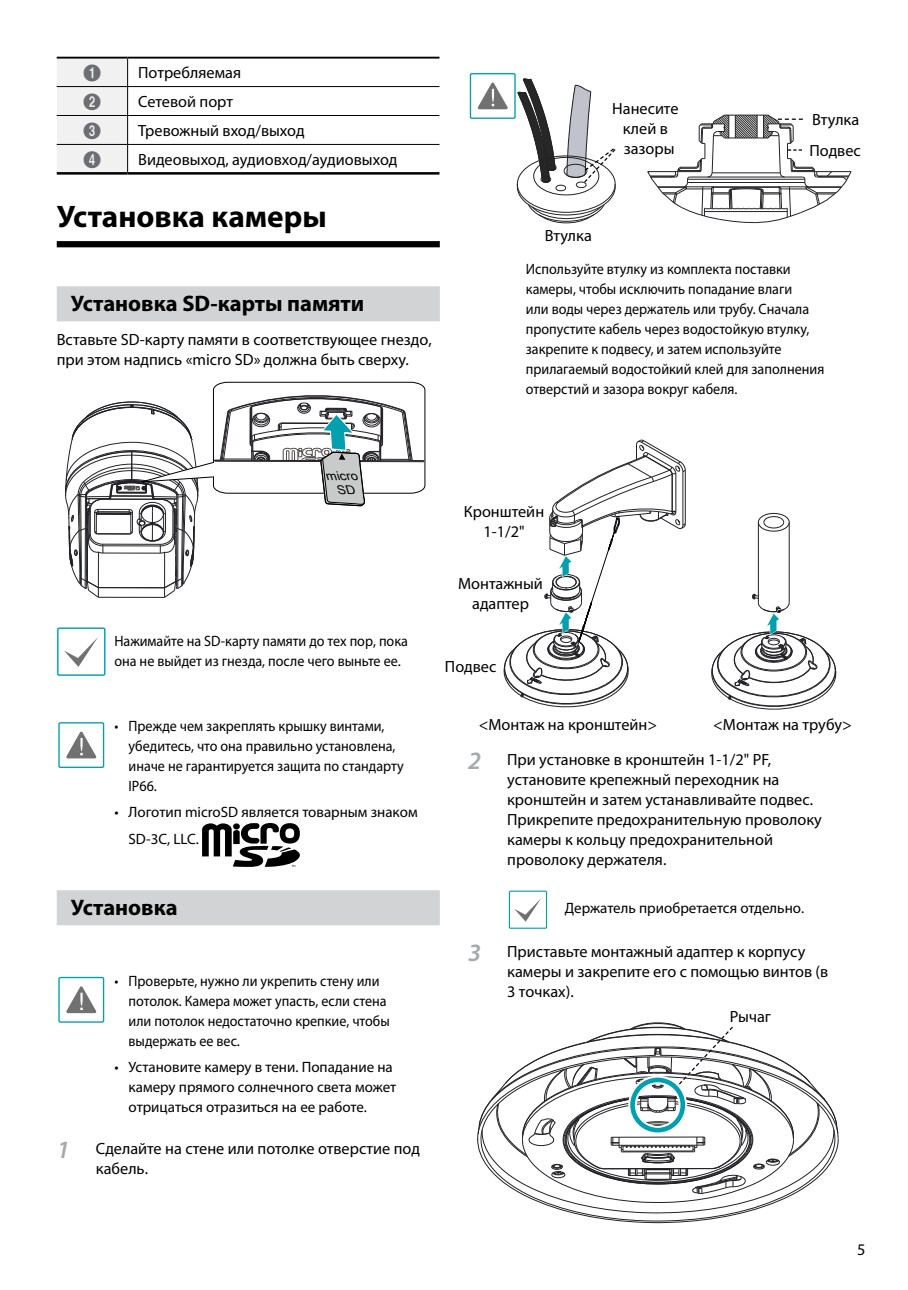
<style>
.page{position:relative;width:908px;height:1290px;background:#fff}
.page>*{position:absolute;margin:0;border:0;box-sizing:border-box;transform-origin:0 0}
.t1{font:700 31.25px "Myriad Pro";color:#000}
.t2{font:700 22.5px "Myriad Pro";color:#000}
.t3{font:17.5px "Numberblackfilled";color:#6d6e71}
.t4{font:16.25px/20px "Myriad Pro";color:#000}
.t5{font:15px/20px "Myriad Pro";color:#000;scale:.94 1}
.t6{font:15px/20px "Myriad Pro";color:#000}
.t7{font:italic 12px/14.5px "Arial Unicode MS";color:#000;text-align:right;scale:1.08 1}
.s1{font-weight:600;font-style:italic;font-size:25px;color:#a7a9ac}
</style>
<div class="page">
<div style="left:57px;top:241px;width:382px;height:6px;background:#000"></div>
<div style="left:57px;top:286px;width:382px;height:35px;background:#d1d3d4"></div>
<div style="left:57px;top:890px;width:382px;height:35px;background:#d1d3d4"></div>
<hr style="left:128px;top:86px;width:311px;height:1px;background:#000">
<hr style="left:128px;top:115px;width:311px;height:1px;background:#000">
<hr style="left:128px;top:144px;width:311px;height:1px;background:#000">
<div style="left:57px;top:59px;width:71px;height:113px;background:#f1f1f2"></div>
<hr style="left:57px;top:57px;width:71px;height:2px;background:#000">
<hr style="left:128px;top:57px;width:311px;height:2px;background:#000">
<hr style="left:57px;top:172px;width:71px;height:3px;background:#000">
<hr style="left:128px;top:172px;width:311px;height:3px;background:#000">
<svg style="left:65px;top:382px;width:360px;height:216px"></svg>
<div style="left:57px;top:627px;width:48px;height:49px;border:1px solid #00a0af"></div>
<svg style="left:64px;top:637px;width:34px;height:30px"></svg>
<svg style="left:66px;top:732px;width:30px;height:26px"></svg>
<div style="left:58px;top:722px;width:46px;height:46px;border:1px solid #00a0af"></div>
<svg style="left:202px;top:823px;width:98px;height:44px"></svg>
<svg style="left:66px;top:986px;width:30px;height:27px"></svg>
<div style="left:58px;top:977px;width:46px;height:46px;border:1px solid #00a0af"></div>
<svg style="left:477px;top:83px;width:30px;height:26px"></svg>
<div style="left:469px;top:73px;width:46px;height:46px;border:1px solid #00a0af"></div>
<svg style="left:647px;top:114px;width:204px;height:109px"></svg>
<svg style="left:516px;top:78px;width:100px;height:146px"></svg>
<hr style="left:757px;top:522px;width:1px;height:81px;background:#222226">
<hr style="left:788px;top:522px;width:1px;height:81px;background:#222226">
<svg style="left:757px;top:513px;width:32px;height:19px"></svg>
<svg style="left:711px;top:594px;width:125px;height:116px"></svg>
<svg style="left:503px;top:439px;width:182px;height:269px"></svg>
<div style="left:508px;top:890px;width:39px;height:39px;border:1px solid #00a0af"></div>
<svg style="left:514px;top:898px;width:27px;height:24px"></svg>
<svg style="left:477px;top:1022px;width:361px;height:201px"></svg>
<div style="left:628px;top:1075px;width:58px;height:59px;border:9px solid #fff;border-radius:50%"></div>
<div style="left:630px;top:1077px;width:54px;height:55px;border:5px solid #00a0af;border-radius:50%"></div>
<p class="t3" style="left:83px;top:65px;width:20px">1</p>
<p class="t4" style="left:138px;top:62px;width:104px">Потребляемая</p>
<p class="t3" style="left:83px;top:94px;width:20px">2</p>
<p class="t4" style="left:138px;top:91px;width:96px">Сетевой порт</p>
<p class="t3" style="left:83px;top:123px;width:20px">3</p>
<p class="t4" style="left:138px;top:120px;width:168px">Тревожный вход/выход</p>
<p class="t3" style="left:83px;top:151px;width:20px">4</p>
<p class="t4" style="left:138px;top:149px;width:260px">Видеовыход, аудиовход/аудиовыход</p>
<h1 class="t1" style="left:57px;top:196px;width:271px">Установка камеры</h1>
<h2 class="t2" style="left:71px;top:289px;width:295px">Установка SD-карты памяти</h2>
<p class="t4" style="left:57px;top:330px;width:376px">Вставьте SD-карту памяти в соответствующее гнездо, при этом надпись «micro SD» должна быть сверху.</p>
<p class="t4" style="left:612px;top:99px;width:68px;text-align:center">Нанесите клей в зазоры</p>
<p class="t4" style="left:811px;top:109px;width:49px">Втулка</p>
<p class="t4" style="left:809px;top:141px;width:53px">Подвес</p>
<p class="t4" style="left:544px;top:226px;width:49px">Втулка</p>
<p class="t5" style="left:525px;top:259px;width:319px">Используйте втулку из комплекта поставки камеры, чтобы исключить попадание влаги<br>или воды через держатель или трубу. Сначала пропустите кабель через водостойкую втулку, закрепите к подвесу, и затем используйте прилагаемый водостойкий клей для заполнения отверстий и зазора вокруг кабеля.</p>
<p class="t7" style="left:327px;top:468px;width:31px;rotate:1deg">micro<br>SD</p>
<p class="t5" style="left:114px;top:631px;width:314px">Нажимайте на SD-карту памяти до тех пор, пока она не выйдет из гнезда, после чего выньте ее.</p>
<p class="t5" style="left:128px;top:716px;width:294px;text-indent:-14px">• Прежде чем закреплять крышку винтами, убедитесь, что она правильно установлена, иначе не гарантируется защита по стандарту IP66.</p>
<p class="t6" style="left:128px;top:798px;width:290px;line-height:27.5px;text-indent:-14px">• Логотип microSD является товарным знаком<br>SD-3C, LLC.</p>
<h2 class="t2" style="left:71px;top:893px;width:108px">Установка</h2>
<p class="t5" style="left:128px;top:971px;width:279px;text-indent:-14px">• Проверьте, нужно ли укрепить стену или потолок. Камера может упасть, если стена или потолок недостаточно крепкие, чтобы выдержать ее вес.</p>
<p class="t6" style="left:128px;top:1056px;width:269px;text-indent:-14px">• Установите камеру в тени. Попадание на камеру прямого солнечного света может отрицаться отразиться на ее работе.</p>
<p class="t4" style="left:96px;top:1138px;width:325px;text-indent:-39px"><span class="s1">1</span> Сделайте на стене или потолке отверстие под кабель.</p>
<p class="t4" style="left:464px;top:501px;width:82px;text-align:center">Кронштейн<br>1-1/2"</p>
<p class="t4" style="left:458px;top:573px;width:86px;text-align:center">Монтажный адаптер</p>
<p class="t4" style="left:445px;top:656px;width:53px">Подвес</p>
<p class="t4" style="left:468px;top:707px;width:385px;line-height:34.8px;text-indent:245px">&lt;Монтаж на трубу&gt;<br><span class="s1">2</span> При установке в кронштейн 1-1/2" PF,</p>
<p class="t4" style="left:507px;top:769px;width:316px">установите крепежный переходник на кронштейн и затем устанавливайте подвес.<br>Прикрепите предохранительную проволоку камеры к кольцу предохранительной проволоку держателя.</p>
<p class="t6" style="left:564px;top:897px;width:241px">Держатель приобретается отдельно.</p>
<p class="t4" style="left:507px;top:941px;width:322px;text-indent:-39px"><span class="s1">3</span> Приставьте монтажный адаптер к корпусу камеры и закрепите его с помощью винтов (в<br>3 точках).</p>
<p class="t4" style="left:729px;top:1006px;width:43px">Рычаг</p>
<p class="t4" style="left:478px;top:714px;width:180px">&lt;Монтаж на кронштейн&gt;</p>
<p class="t4" style="left:856px;top:1239px;width:10px">5</p>
</div>
